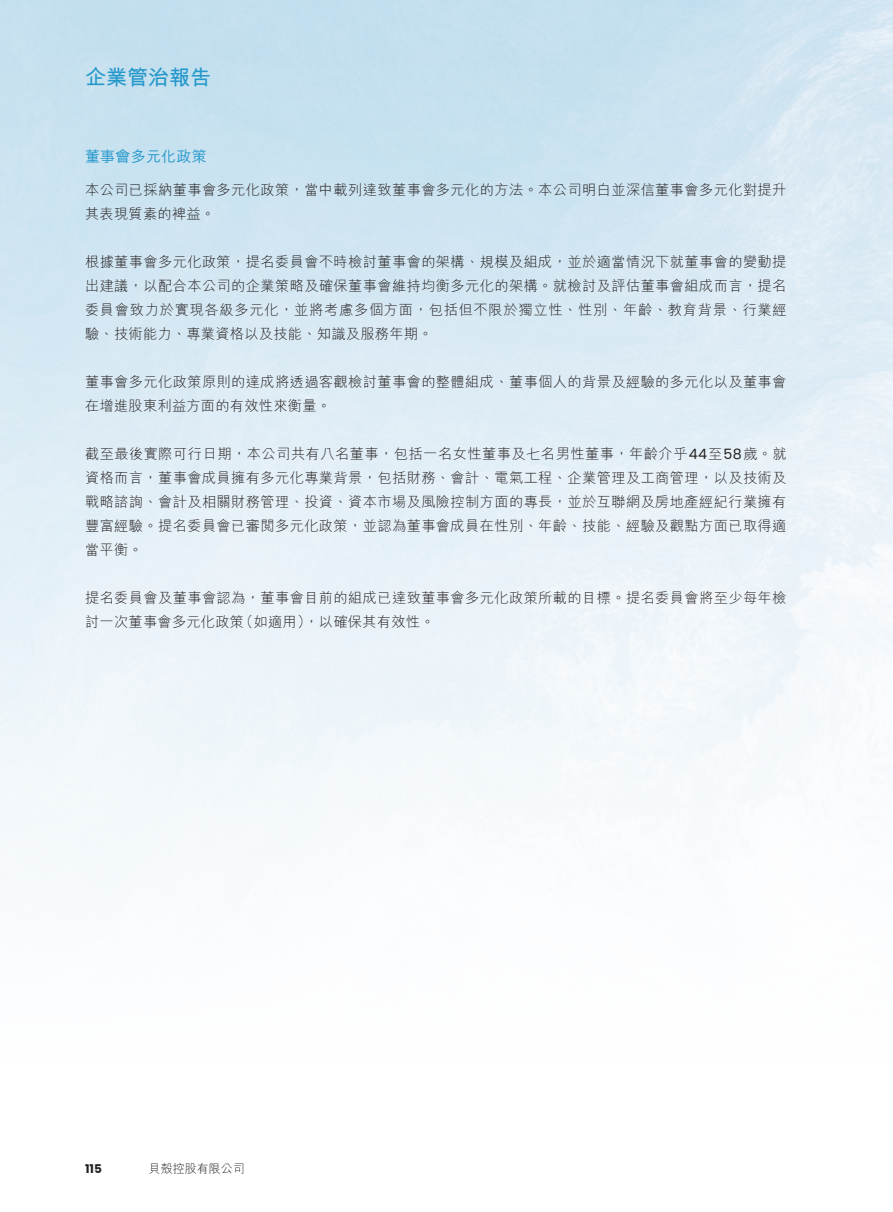
<style>
.page{position:relative;width:893px;height:1212px;background:#fff}
.page>*{position:absolute;margin:0;border:0;box-sizing:border-box;transform-origin:0 0}
.t1{font:700 21px "M Hei HK";color:#2498cb}
.t2{font:500 15px "M Hei HK";letter-spacing:.015em;color:#2498cb}
.t3{font:300 14.25px/24px "M Hei HK";letter-spacing:.025em;color:#231f20}
.t4{font:300 12px "M Hei HK";color:#231f20}
.t5{font:700 12px "Poppins";color:#231f20}
.s1{font-family:"Poppins";font-weight:400}
</style>
<div class="page">
<div style="left:0;top:0;width:893px;height:1212px;background:linear-gradient(to bottom,#c8e1ef,#fff)"></div>
<h1 class="t1" style="left:85px;top:62px;width:127px">企業管治報告</h1>
<p class="t2" style="left:85px;top:146px;width:123px">董事會多元化政策</p>
<p class="t3" style="left:85px;top:177px;width:703px">本公司已採納董事會多元化政策，當中載列達致董事會多元化的方法。本公司明白並深信董事會多元化對提升其表現質素的裨益。</p>
<p class="t3" style="left:85px;top:249px;width:703px;text-align:justify">根據董事會多元化政策，提名委員會不時檢討董事會的架構、規模及組成，並於適當情況下就董事會的變動提出建議，以配合本公司的企業策略及確保董事會維持均衡多元化的架構。就檢討及評估董事會組成而言，提名委員會致力於實現各級多元化，並將考慮多個方面，包括但不限於獨立性、性別、年齡、教育背景、行業經驗、技術能力、專業資格以及技能、知識及服務年期。</p>
<p class="t3" style="left:85px;top:369px;width:703px">董事會多元化政策原則的達成將透過客觀檢討董事會的整體組成、董事個人的背景及經驗的多元化以及董事會在增進股東利益方面的有效性來衡量。</p>
<p class="t3" style="left:85px;top:441px;width:703px;text-align:justify">截至最後實際可行日期，本公司共有八名董事，包括一名女性董事及七名男性董事，年齡介乎<span class="s1">44</span>至<span class="s1">58</span>歲。就資格而言，董事會成員擁有多元化專業背景，包括財務、會計、電氣工程、企業管理及工商管理，以及技術及戰略諮詢、會計及相關財務管理、投資、資本市場及風險控制方面的專長，並於互聯網及房地產經紀行業擁有豐富經驗。提名委員會已審閱多元化政策，並認為董事會成員在性別、年齡、技能、經驗及觀點方面已取得適當平衡。</p>
<p class="t3" style="left:239px;top:585px;width:549px;text-indent:-154px">提名委員會及董事會認為，董事會目前的組成已達致董事會多元化政策所載的目標。提名委員會將至少每年檢（如適用，）以確保其有效性。</p>
<p class="t3" style="left:85px;top:609px;width:161px">討一次董事會多元化政策</p>
<p class="t5" style="left:85px;top:1161px;width:18px">115</p>
<p class="t4" style="left:149px;top:1163px;width:97px">貝殼控股有限公司</p>
</div>
